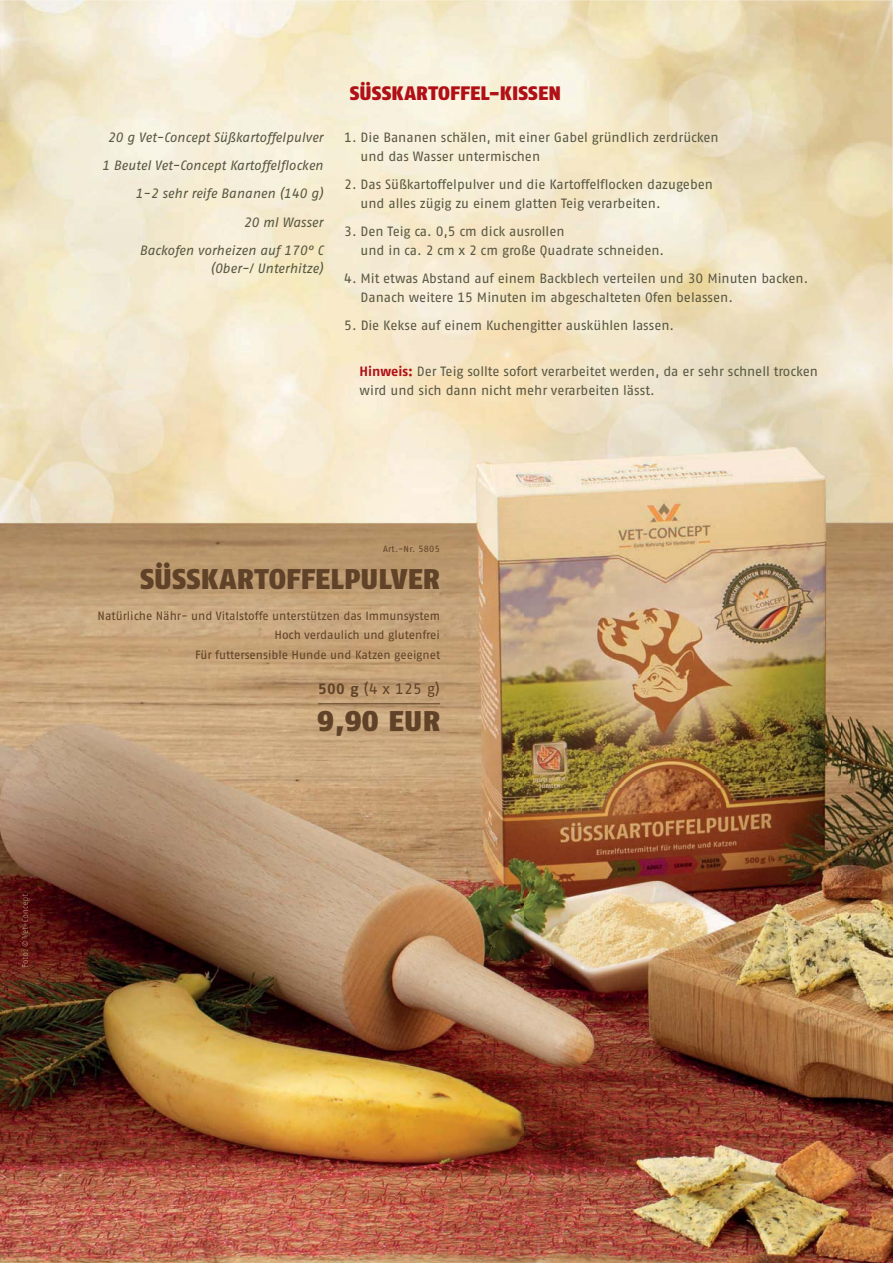
<style>
.page{position:relative;width:893px;height:1263px;background:#fff}
.page>*{position:absolute;margin:0;border:0;box-sizing:border-box;transform-origin:0 0}
.t1{font:28.5px "Fago No Black Tf";letter-spacing:.005em;color:#5f4228}
.t2{font:19.5px "Fago No Black Tf";letter-spacing:.005em;color:#b01016}
.t3{font:15px "Fago No Regular Tf";color:#5f4228}
.t4{font:13.5px/18.8px "Fago No Regular Tf";color:#585742}
.t5{font:italic 13.5px/28px "Fago No Regular Tf";color:#585742;text-align:right}
.t6{font:12px/19.5px "Fago No Regular Tf";color:#5f4228;text-align:right}
.t7{font:9px "Fago No Regular Tf";letter-spacing:.025em;color:#5f4228}
.s1{font-family:"Fago No Bold Tf";color:#b01016}
.s2{font-family:"Fago No Bold Tf"}
</style>
<div class="page">
<img style="left:0;top:368px;width:893px;height:895px">
<hr style="left:318px;top:703px;width:122px;height:1px;background:#5f4228">
<img style="left:22px;top:963px;width:7px;height:4px">
<img style="left:22px;top:894px;width:7px;height:69px">
<p class="t5" style="left:102px;top:124px;width:223px">20 g Vet-Concept Süßkartoffelpulver<br>1 Beutel Vet-Concept Kartoffelflocken<br>1-2 sehr reife Bananen (140 g)<br>20 ml Wasser<br>Backofen vorheizen auf 170° C</p>
<p class="t5" style="left:210px;top:255px;width:114px">(Ober-/ Unterhitze)</p>
<h2 class="t2" style="left:350px;top:86px;width:213px">SÜSSKARTOFFEL-KISSEN</h2>
<p class="t4" style="left:361px;top:129px;width:359px;text-indent:-16px">1. Die Bananen schälen, mit einer Gabel gründlich zerdrücken und das Wasser untermischen</p>
<p class="t4" style="left:361px;top:176px;width:354px;text-indent:-16px">2. Das Süßkartoffelpulver und die Kartoffelflocken dazugeben und alles zügig zu einem glatten Teig verarbeiten.</p>
<p class="t4" style="left:361px;top:223px;width:305px;text-indent:-16px">3. Den Teig ca. 0,5 cm dick ausrollen<br>und in ca. 2 cm x 2 cm große Quadrate schneiden.</p>
<p class="t4" style="left:360px;top:270px;width:449px;text-indent:-16px">4. Mit etwas Abstand auf einem Backblech verteilen und 30 Minuten backen.<br>Danach weitere 15 Minuten im abgeschalteten Ofen belassen.</p>
<p class="t4" style="left:344px;top:317px;width:331px">5. Die Kekse auf einem Kuchengitter auskühlen lassen.</p>
<p class="t4" style="left:360px;top:363px;width:460px"><span class="s1">Hinweis:</span> Der Teig sollte sofort verarbeitet werden, da er sehr schnell trocken wird und sich dann nicht mehr verarbeiten lässt.</p>
<p class="t7" style="left:383px;top:546px;width:58px">Art.-Nr. 5805</p>
<h1 class="t1" style="left:140px;top:569px;width:301px">SÜSSKARTOFFELPULVER</h1>
<p class="t6" style="left:98px;top:607px;width:344px">Natürliche Nähr- und Vitalstoffe unterstützen das Immunsystem<br>Hoch verdaulich und glutenfrei<br>Für futtersensible Hunde und Katzen geeignet</p>
<p class="t3" style="left:318px;top:684px;width:123px"><span class="s2">500 g</span> (4 x 125 g)</p>
<h1 class="t1" style="left:317px;top:711px;width:124px">9,90 EUR</h1>
</div>
